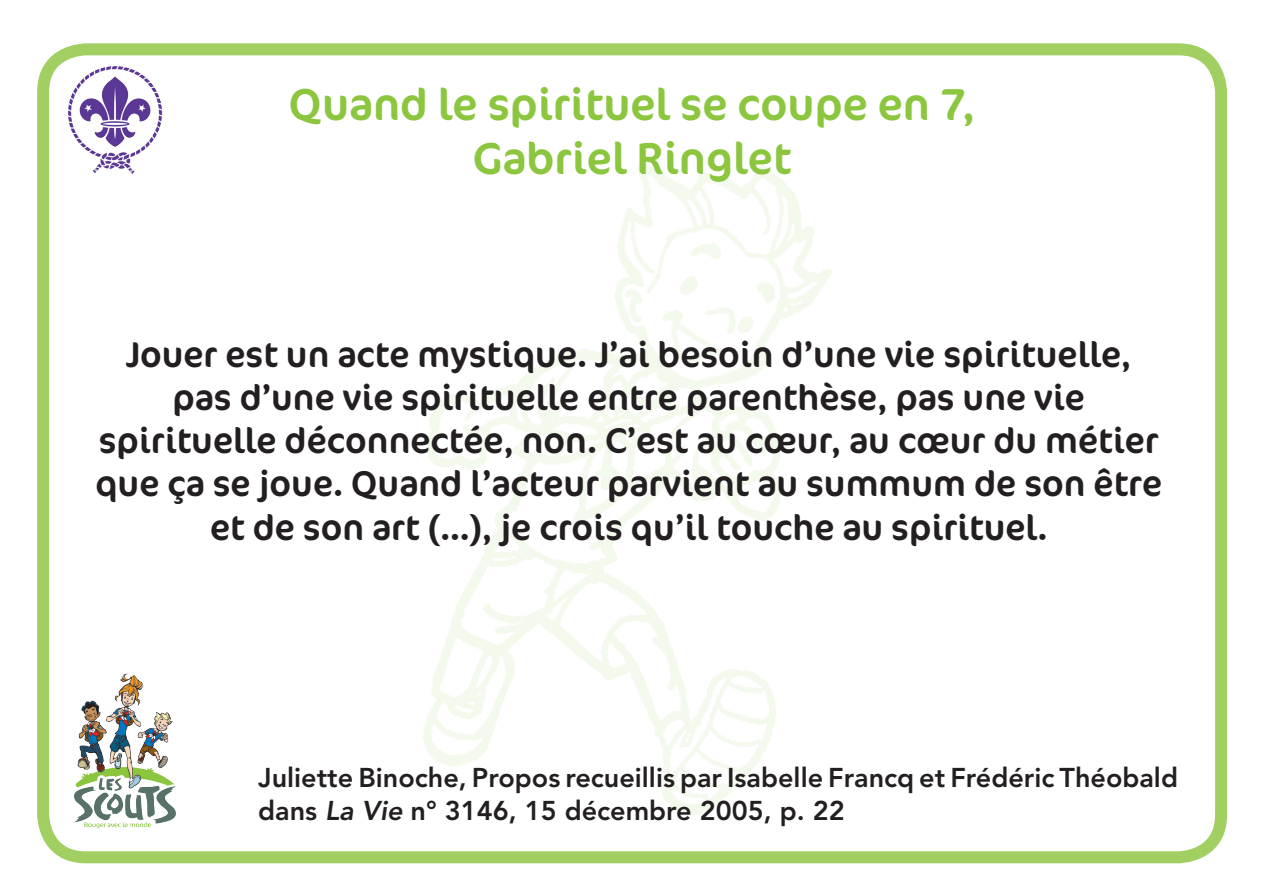
<style>
.page{position:relative;width:1263px;height:893px;background:#fff}
.page>*{position:absolute;margin:0;border:0;box-sizing:border-box;transform-origin:0 0}
.t1{font:45px/54px "Cocon OT";color:#8bc63e;text-align:center}
.t2{font:36px/43.2px "Cocon OT";color:#231f20;text-align:center}
.t3{font:800 27px/32.4px "Avenir LT Std";color:#231f20}
.s1{font-style:italic}
</style>
<div class="page">
<img style="left:74px;top:673px;width:102px;height:156px">
<img style="left:63px;top:60px;width:100px;height:114px">
<div style="left:37px;top:43px;width:1190px;height:820px;border:12px solid #a2cf62;border-radius:43px"></div>
<p class="t1" style="left:289px;top:78px;width:688px">Quand le spirituel se coupe en 7,<br>Gabriel Ringlet</p>
<p class="t2" style="left:95px;top:333px;width:1068px">Jouer est un acte mystique. J’ai besoin d’une vie spirituelle, pas d’une vie spirituelle entre parenthèse, pas une vie spirituelle déconnectée, non. C’est au cœur, au cœur du métier que ça se joue. Quand l’acteur parvient au summum de son être et de son art (…), je crois qu’il touche au spirituel.</p>
<p class="t3" style="left:258px;top:762px;width:921px">Juliette Binoche, Propos recueillis par Isabelle Francq et Frédéric Théobald dans <span class="s1">La Vie</span> n° 3146, 15 décembre 2005, p. 22</p>
</div>
